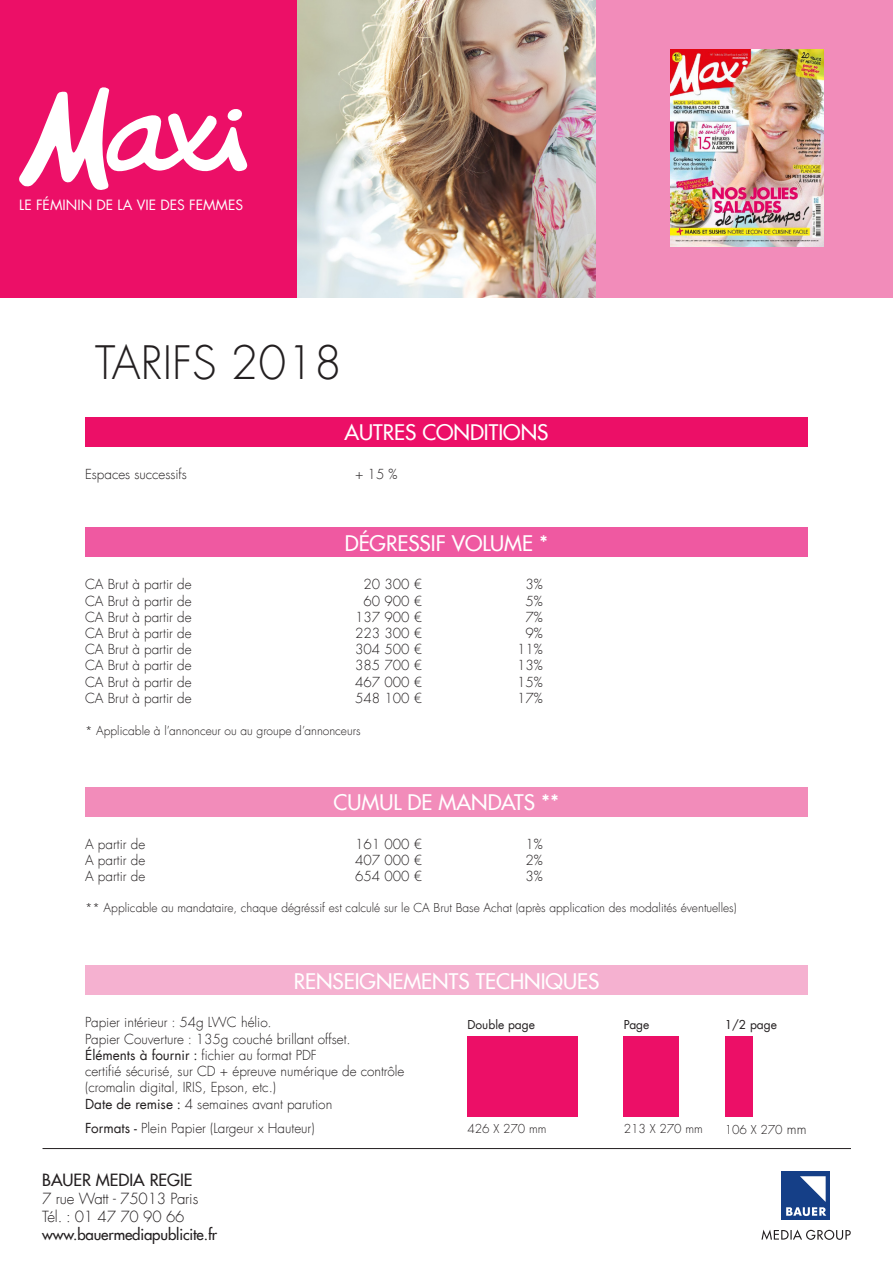
<style>
.page{position:relative;width:893px;height:1263px;background:#fff}
.page>*{position:absolute;margin:0;border:0;box-sizing:border-box;transform-origin:0 0}
.t1{font:300 45px "Futura Com";color:#231f20}
.titre_condition_2{font:500 21px "Futura Com";color:#fff}
.t2{font:500 16.5px "Futura Com";color:#231f20}
.t3{font:300 15px/18px "Futura Com";letter-spacing:-.01em;color:#231f20}
.t4{font:500 15px "Futura Com";letter-spacing:-.01em;color:#231f20}
.t5{font:13.8px "Futura Com";color:#fff}
.texte_condition{font:300 13.5px/16.2px "Futura Com";color:#231f20}
.texte_condition-2{font:300 12px "Futura Com";color:#231f20}
.texte{font:12px "Futura Com";color:#231f20}
.s1{font-weight:400}
.s2{font-size:13.5px}
</style>
<div class="page">
<div style="left:0;top:0;width:298px;height:298px;background:#ec0f67"></div>
<div style="left:595px;top:0;width:298px;height:298px;background:#f28cba"></div>
<svg style="left:19px;top:87px;width:229px;height:103px"></svg>
<svg style="left:761px;top:1229px;width:90px;height:11px"></svg>
<div style="left:781px;top:1171px;width:49px;height:49px;background:#153f87"></div>
<svg style="left:786px;top:1176px;width:40px;height:40px"></svg>
<hr style="left:43px;top:1148px;width:808px;height:1px;background:#231f20">
<img style="left:671px;top:50px;width:152px;height:196px">
<img style="left:298px;top:0;width:297px;height:298px">
<div style="left:85px;top:417px;width:723px;height:29px;background:#ec0f67"></div>
<div style="left:85px;top:527px;width:723px;height:30px;background:#ef59a1"></div>
<div style="left:85px;top:965px;width:723px;height:30px;background:#f5b1d0"></div>
<div style="left:85px;top:787px;width:723px;height:29px;background:#f28cba"></div>
<div style="left:467px;top:1035px;width:111px;height:81px;background:#ec0f67"></div>
<div style="left:624px;top:1035px;width:55px;height:81px;background:#ec0f67"></div>
<div style="left:725px;top:1035px;width:27px;height:81px;background:#ec0f67"></div>
<p class="t5" style="left:19px;top:196px;width:226px">LE FÉMININ DE LA VIE DES FEMMES</p>
<p class="t1" style="left:95px;top:333px;width:248px">TARIFS 2018</p>
<p class="titre_condition_2" style="left:345px;top:417px;width:205px">AUTRES CONDITIONS</p>
<p class="texte_condition" style="left:85px;top:466px;width:103px">Espaces successifs</p>
<p class="texte_condition" style="left:355px;top:466px;width:44px">+ 15 %</p>
<p class="titre_condition_2" style="left:345px;top:527px;width:205px">DÉGRESSIF VOLUME *</p>
<p class="texte_condition" style="left:85px;top:576px;width:108px">CA Brut à partir de</p>
<p class="texte_condition" style="left:363px;top:576px;width:60px">20 300 €</p>
<p class="texte_condition" style="left:525px;top:576px;width:19px">3%</p>
<p class="texte_condition" style="left:85px;top:593px;width:108px">CA Brut à partir de</p>
<p class="texte_condition" style="left:363px;top:593px;width:60px">60 900 €</p>
<p class="texte_condition" style="left:525px;top:593px;width:19px">5%</p>
<p class="texte_condition" style="left:85px;top:609px;width:108px">CA Brut à partir de</p>
<p class="texte_condition" style="left:355px;top:609px;width:68px">137 900 €</p>
<p class="texte_condition" style="left:525px;top:609px;width:19px">7%</p>
<p class="texte_condition" style="left:85px;top:625px;width:108px">CA Brut à partir de</p>
<p class="texte_condition" style="left:355px;top:625px;width:68px">223 300 €</p>
<p class="texte_condition" style="left:525px;top:625px;width:19px">9%</p>
<p class="texte_condition" style="left:85px;top:641px;width:108px">CA Brut à partir de</p>
<p class="texte_condition" style="left:355px;top:641px;width:68px">304 500 €</p>
<p class="texte_condition" style="left:517px;top:641px;width:27px">11%</p>
<p class="texte_condition" style="left:85px;top:657px;width:108px">CA Brut à partir de</p>
<p class="texte_condition" style="left:355px;top:657px;width:68px">385 700 €</p>
<p class="texte_condition" style="left:517px;top:657px;width:27px">13%</p>
<p class="texte_condition" style="left:85px;top:674px;width:108px">CA Brut à partir de</p>
<p class="texte_condition" style="left:355px;top:674px;width:68px">467 000 €</p>
<p class="texte_condition" style="left:517px;top:674px;width:27px">15%</p>
<p class="texte_condition" style="left:85px;top:690px;width:108px">CA Brut à partir de</p>
<p class="texte_condition" style="left:355px;top:690px;width:68px">548 100 €</p>
<p class="texte_condition" style="left:517px;top:690px;width:27px">17%</p>
<p class="texte_condition-2" style="left:85px;top:723px;width:277px">* Applicable à l’annonceur ou au groupe d’annonceurs</p>
<p class="titre_condition_2" style="left:334px;top:787px;width:227px">CUMUL DE MANDATS **</p>
<p class="texte_condition" style="left:85px;top:836px;width:62px">A partir de</p>
<p class="texte_condition" style="left:355px;top:836px;width:68px">161 000 €</p>
<p class="texte_condition" style="left:525px;top:836px;width:19px">1%</p>
<p class="texte_condition" style="left:85px;top:852px;width:62px">A partir de</p>
<p class="texte_condition" style="left:355px;top:852px;width:68px">407 000 €</p>
<p class="texte_condition" style="left:525px;top:852px;width:19px">2%</p>
<p class="texte_condition" style="left:85px;top:868px;width:62px">A partir de</p>
<p class="texte_condition" style="left:355px;top:868px;width:68px">654 000 €</p>
<p class="texte_condition" style="left:525px;top:868px;width:19px">3%</p>
<p class="texte_condition-2" style="left:85px;top:900px;width:653px">** Applicable au mandataire, chaque dégréssif est calculé sur le CA Brut Base Achat (après application des modalités éventuelles)</p>
<p class="titre_condition_2" style="left:294px;top:965px;width:307px">RENSEIGNEMENTS TECHNIQUES</p>
<p class="texte_condition" style="left:85px;top:1014px;width:188px">Papier intérieur : 54g LWC hélio.</p>
<p class="texte_condition" style="left:85px;top:1031px;width:267px">Papier Couverture : 135g couché brillant offset.</p>
<p class="texte_condition" style="left:85px;top:1047px;width:321px"><span class="s1">Éléments à fournir :</span> fichier au format PDF<br>certifié sécurisé, sur CD + épreuve numérique de contrôle</p>
<p class="texte_condition" style="left:85px;top:1079px;width:192px">(cromalin digital, IRIS, Epson, etc.)</p>
<p class="texte_condition" style="left:85px;top:1095px;width:249px"><span class="s1">Date de remise :</span> 4 semaines avant parution</p>
<p class="texte_condition" style="left:85px;top:1120px;width:231px"><span class="s1">Formats -</span> Plein Papier (Largeur x Hauteur)</p>
<p class="texte_condition-2" style="left:467px;top:1121px;width:81px">426 X 270 mm</p>
<p class="texte_condition-2" style="left:624px;top:1121px;width:81px">213 X 270 mm</p>
<p class="texte_condition-2" style="left:725px;top:1122px;width:83px">106 X 270 <span class="s2">mm</span></p>
<p class="texte" style="left:467px;top:1016px;width:69px">Double page</p>
<p class="texte" style="left:624px;top:1016px;width:27px">Page</p>
<p class="texte" style="left:725px;top:1016px;width:54px">1/2 page</p>
<p class="t2" style="left:42px;top:1167px;width:152px">BAUER MEDIA REGIE</p>
<p class="t3" style="left:42px;top:1189px;width:158px">7 rue Watt - 75013 Paris<br>Tél. : 01 47 70 90 66</p>
<p class="t4" style="left:42px;top:1223px;width:176px">www.bauermediapublicite.fr</p>
</div>
